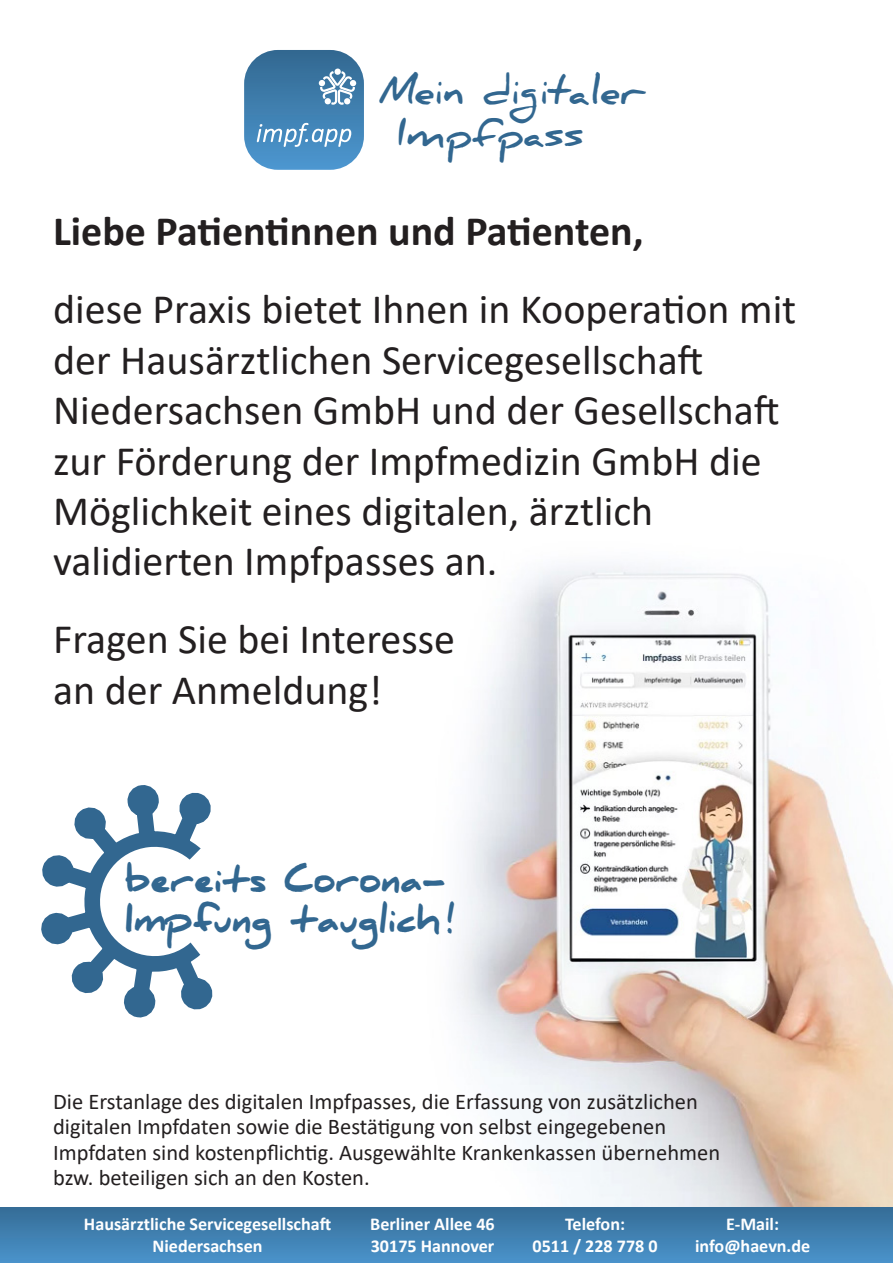
<style>
.page{position:relative;width:893px;height:1263px;background:#fff}
.page>*{position:absolute;margin:0;border:0;box-sizing:border-box;transform-origin:0 0}
.t1{font:42px/50.4px "Calibri";color:#231f20}
.t2{font:700 42px "Calibri";color:#231f20}
.t3{font:700 38.25px/41.5px "Daniel";color:#326790}
.t4{font:900 33.67px "Daniel";color:#326790}
.t5{font:22.5px/25.5px "Calibri";color:#231f20}
.t6{font:700 18.15px/21.8px "Calibri";color:#fff;text-align:center}
</style>
<div class="page">
<img style="left:456px;top:565px;width:437px;height:642px">
<div style="left:0;top:1207px;width:893px;height:56px;background:linear-gradient(to bottom,#356c96,#4a92ca)"></div>
<svg style="left:244px;top:50px;width:120px;height:120px;background:#5a91bb"></svg>
<svg style="left:41px;top:785px;width:172px;height:233px"></svg>
<svg style="left:181px;top:814px;width:32px;height:175px"></svg>
<p class="t3" style="left:398px;top:70px;width:248px;text-indent:-19px">Mein digitaler<br>Impfpass</p>
<p class="t2" style="left:53px;top:202px;width:592px">Liebe Patientinnen und Patienten,</p>
<p class="t1" style="left:53px;top:283px;width:745px">diese Praxis bietet Ihnen in Kooperation mit der Hausärztlichen Servicegesellschaft Niedersachsen GmbH und der Gesellschaft zur Förderung der Impfmedizin GmbH die Möglichkeit eines digitalen, ärztlich validierten Impfpasses an.</p>
<p class="t1" style="left:53px;top:613px;width:404px">Fragen Sie bei Interesse an der Anmeldung!</p>
<p class="t4" style="left:125px;top:861px;width:322px">bereits Corona-</p>
<p class="t4" style="left:125px;top:901px;width:333px">Impfung tauglich !</p>
<p class="t5" style="left:53px;top:1088px;width:668px">Die Erstanlage des digitalen Impfpasses, die Erfassung von zusätzlichen digitalen Impfdaten sowie die Bestätigung von selbst eingegebenen Impfdaten sind kostenpflichtig. Ausgewählte Krankenkassen übernehmen bzw. beteiligen sich an den Kosten.</p>
<p class="t6" style="left:84px;top:1213px;width:249px">Hausärztliche Servicegesellschaft<br>Niedersachsen</p>
<p class="t6" style="left:565px;top:1213px;width:61px">Telefon:</p>
<p class="t6" style="left:370px;top:1213px;width:126px;text-align:left">Berliner Allee 46<br>30175 Hannover</p>
<p class="t6" style="left:726px;top:1213px;width:54px">E-Mail:</p>
<p class="t6" style="left:695px;top:1235px;width:117px">info@haevn.de</p>
<p class="t6" style="left:532px;top:1235px;width:127px">0511 / 228 778 0</p>
</div>
